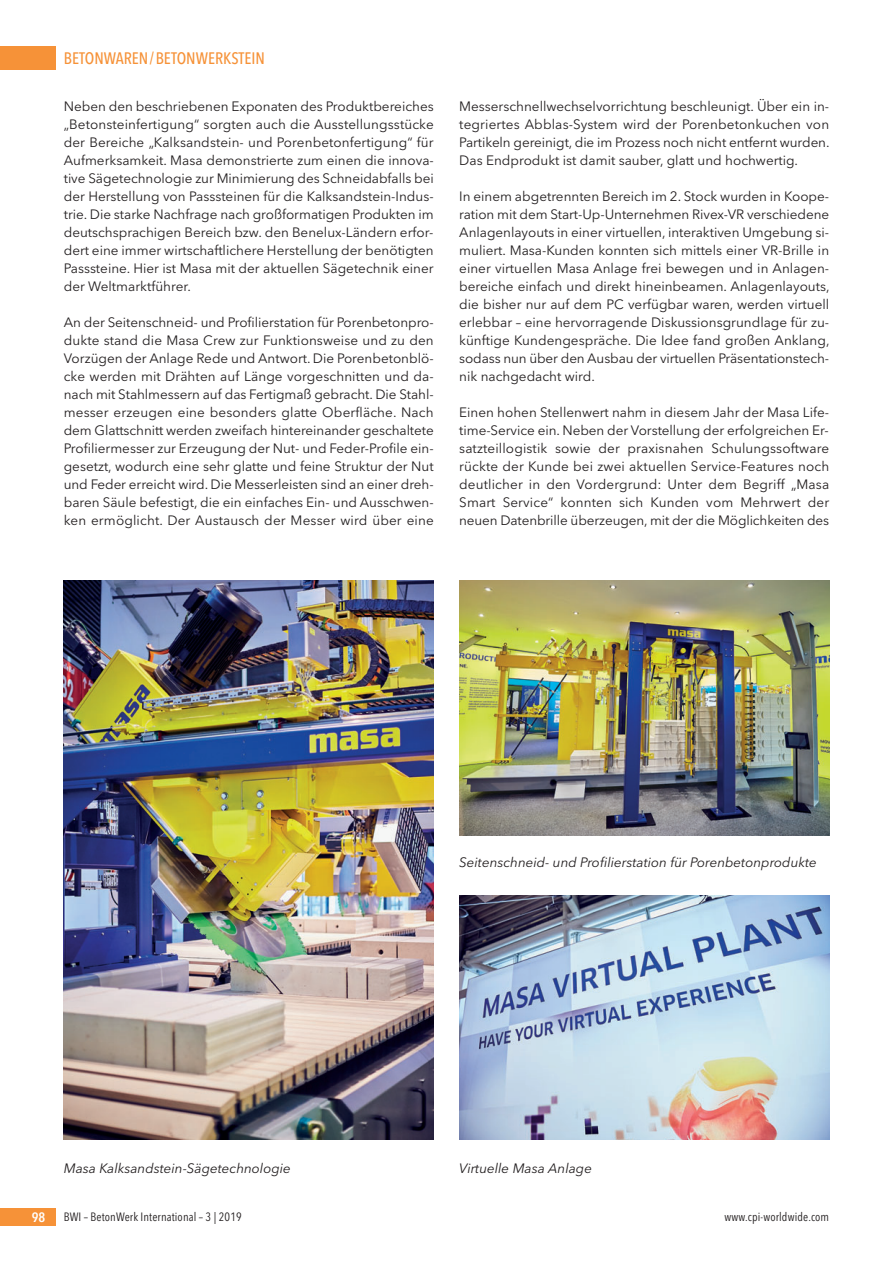
<style>
.page{position:relative;width:893px;height:1263px;background:#fff}
.page>*{position:absolute;margin:0;border:0;box-sizing:border-box;transform-origin:0 0}
.t1{font:500 16.5px "Avenir Next Condensed";color:#f69238}
.t2{font:13.5px/18px "Avenir Next";color:#231f20;text-align:justify}
.t3{font:italic 13.5px "Avenir Next";color:#231f20}
.t4{font:600 13.5px "Avenir Next Condensed";color:#fff}
.t5{font:12px "Avenir Next Condensed";letter-spacing:.01em;color:#231f20}
</style>
<div class="page">
<div style="left:0;top:47px;width:55px;height:23px;background:#f69238"></div>
<div style="left:0;top:1208px;width:55px;height:18px;background:#f69238"></div>
<img style="left:64px;top:580px;width:370px;height:559px">
<img style="left:459px;top:895px;width:370px;height:244px">
<img style="left:459px;top:580px;width:370px;height:256px">
<p class="t1" style="left:64px;top:51px;width:203px">BETONWAREN/BETONWERKSTEIN</p>
<p class="t2" style="left:64px;top:98px;width:371px">Neben den beschriebenen Exponaten des Produktbereiches „Betonsteinfertigung“ sorgten auch die Ausstellungsstücke der Bereiche „Kalksandstein- und Porenbetonfertigung“ für Aufmerksamkeit. Masa demonstrierte zum einen die innova&shy;tive Sägetechnologie zur Minimierung des Schneidabfalls bei der Herstellung von Passsteinen für die Kalksandstein-Indus&shy;trie. Die starke Nachfrage nach großformatigen Produkten im deutschsprachigen Bereich bzw. den Benelux-Ländern erfor&shy;dert eine immer wirtschaftlichere Herstellung der benötigten Passsteine. Hier ist Masa mit der aktuellen Sägetechnik einer der Weltmarktführer.</p>
<p class="t2" style="left:64px;top:314px;width:371px">An der Seitenschneid- und Profilierstation für Porenbetonpro&shy;dukte stand die Masa Crew zur Funktionsweise und zu den Vorzügen der Anlage Rede und Antwort. Die Porenbetonblö&shy;cke werden mit Drähten auf Länge vorgeschnitten und da&shy;nach mit Stahlmessern auf das Fertigmaß gebracht. Die Stahl&shy;messer erzeugen eine besonders glatte Oberfläche. Nach dem Glattschnitt werden zweifach hintereinander geschaltete Profiliermesser zur Erzeugung der Nut- und Feder-Profile ein&shy;gesetzt, wodurch eine sehr glatte und feine Struktur der Nut und Feder erreicht wird. Die Messerleisten sind an einer dreh&shy;baren Säule befestigt, die ein einfaches Ein- und Ausschwen&shy;ken ermöglicht. Der Austausch der Messer wird über eine</p>
<p class="t2" style="left:459px;top:98px;width:372px">Messerschnellwechselvorrichtung beschleunigt. Über ein in&shy;tegriertes Abblas-System wird der Porenbetonkuchen von Partikeln gereinigt, die im Prozess noch nicht entfernt wurden.<br>Das Endprodukt ist damit sauber, glatt und hochwertig.</p>
<p class="t2" style="left:459px;top:188px;width:372px">In einem abgetrennten Bereich im 2. Stock wurden in Koope&shy;ration mit dem Start-Up-Unternehmen Rivex-VR verschiedene Anlagenlayouts in einer virtuellen, interaktiven Umgebung si&shy;muliert. Masa-Kunden konnten sich mittels einer VR-Brille in einer virtuellen Masa Anlage frei bewegen und in Anlagen&shy;bereiche einfach und direkt hineinbeamen. Anlagenlayouts, die bisher nur auf dem PC verfügbar waren, werden virtuell erlebbar – eine hervorragende Diskussionsgrundlage für zu&shy;künftige Kundengespräche. Die Idee fand großen Anklang, sodass nun über den Ausbau der virtuellen Präsentationstech&shy;nik nachgedacht wird.</p>
<p class="t2" style="left:459px;top:404px;width:371px">Einen hohen Stellenwert nahm in diesem Jahr der Masa Life&shy;time-Service ein. Neben der Vorstellung der erfolgreichen Er&shy;satzteillogistik sowie der praxisnahen Schulungssoftware rückte der Kunde bei zwei aktuellen Service-Features noch deutlicher in den Vordergrund: Unter dem Begriff „Masa Smart Service“ konnten sich Kunden vom Mehrwert der neuen Datenbrille überzeugen, mit der die Möglichkeiten des</p>
<p class="t3" style="left:459px;top:856px;width:359px">Seitenschneid- und Profilierstation für Porenbetonprodukte</p>
<p class="t3" style="left:64px;top:1162px;width:229px">Masa Kalksandstein-Sägetechnologie</p>
<p class="t3" style="left:459px;top:1162px;width:134px">Virtuelle Masa Anlage</p>
<p class="t4" style="left:32px;top:1211px;width:15px">98</p>
<p class="t5" style="left:64px;top:1209px;width:179px">BWI – BetonWerk International – 3 | 2019</p>
<p class="t5" style="left:725px;top:1209px;width:106px">www.cpi-worldwide.com</p>
</div>
